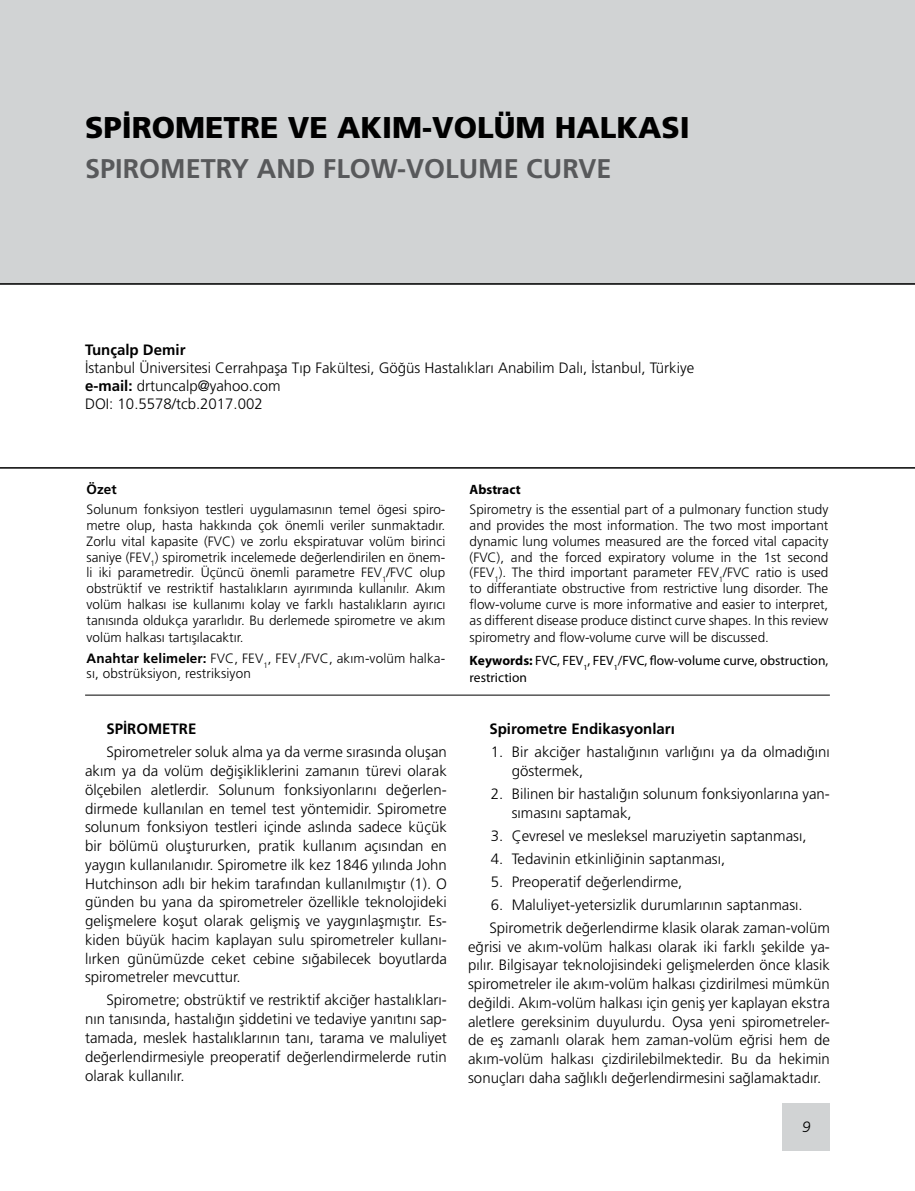
<style>
.page{position:relative;width:915px;height:1191px;background:#fff}
.page>*{position:absolute;margin:0;border:0;box-sizing:border-box;transform-origin:0 0}
.t1{font:900 30px "Frutiger LT Com";color:#000}
.t2{font:700 27px "Frutiger LT Com";color:#58595b}
.t3{font:300 15px/18.8px "Frutiger LT Com";color:#000}
.t4{font:700 15px "Frutiger LT Com";color:#000}
.t5{font:italic 300 15px "Frutiger LT Com";color:#000}
.t6{font:300 13.5px/15.9px "Frutiger LT Com";color:#000;text-align:justify}
.t7{font:13.5px/17px "Myriad Pro";color:#000}
.t8{font:700 13.5px "Myriad Pro";color:#000}
.t9{font:700 13.5px "Frutiger LT Com";color:#000}
.s1{font-weight:700}
</style>
<div class="page">
<div style="left:782px;top:1103px;width:47px;height:47px;background:#d1d3d4"></div>
<div style="left:0;top:0;width:914px;height:285px;background:#d1d3d4"></div>
<hr style="left:0;top:283px;width:914px;height:2px;background:#000">
<hr style="left:0;top:467px;width:914px;height:1px;background:#000">
<hr style="left:85px;top:694px;width:744px;height:1px;background:#000">
<h1 class="t1" style="left:85px;top:109px;width:606px">SPİROMETRE VE AKIM-VOLÜM HALKASI</h1>
<h2 class="t2" style="left:85px;top:153px;width:527px">SPIROMETRY AND FLOW-VOLUME CURVE</h2>
<p class="t4" style="left:85px;top:340px;width:102px">Tunçalp Demir</p>
<p class="t3" style="left:85px;top:358px;width:610px;line-height:18px">İstanbul Üniversitesi Cerrahpaşa Tıp Fakültesi, Göğüs Hastalıkları Anabilim Dalı, İstanbul, Türkiye <span class="s1">e-mail:</span> drtuncalp@yahoo.com<br>DOI: 10.5578/tcb.2017.002</p>
<p class="t9" style="left:87px;top:482px;width:32px">Özet</p>
<p class="t6" style="left:87px;top:502px;width:360px">Solunum fonksiyon testleri uygulamasının temel ögesi spiro&shy;metre olup, hasta hakkında çok önemli veriler sunmaktadır.<br>Zorlu vital kapasite (FVC) ve zorlu ekspiratuvar volüm birinci saniye (FEV<sub>1</sub>) spirometrik incelemede değerlendirilen en önem&shy;li iki parametredir. Üçüncü önemli parametre FEV<sub>1</sub>/FVC olup obstrüktif ve restriktif hastalıkların ayırımında kullanılır. Akım volüm halkası ise kullanımı kolay ve farklı hastalıkların ayırıcı tanısında oldukça yararlıdır. Bu derlemede spirometre ve akım</p>
<p class="t6" style="left:87px;top:627px;width:360px;line-height:21.3px">volüm halkası tartışılacaktır.<br><span class="s1">Anahtar kelimeler:</span> FVC, FEV<sub>1</sub>, FEV<sub>1</sub>/FVC, akım-volüm halka-</p>
<p class="t6" style="left:87px;top:666px;width:166px">sı, obstrüksiyon, restriksiyon</p>
<p class="t4" style="left:106px;top:720px;width:92px">SPİROMETRE</p>
<p class="t3" style="left:85px;top:743px;width:363px;text-align:justify;text-indent:21px">Spirometreler soluk alma ya da verme sırasında oluşan akım ya da volüm değişikliklerini zamanın türevi olarak ölçebilen aletlerdir. Solunum fonksiyonlarını değerlen&shy;dirmede kullanılan en temel test yöntemidir. Spirometre solunum fonksiyon testleri içinde aslında sadece küçük bir bölümü oluştururken, pratik kullanım açısından en yaygın kullanılanıdır. Spirometre ilk kez 1846 yılında John Hutchinson adlı bir hekim tarafından kullanılmıştır (1). O günden bu yana da spirometreler özellikle teknolojideki gelişmelere koşut olarak gelişmiş ve yaygınlaşmıştır. Es&shy;kiden büyük hacim kaplayan sulu spirometreler kullanı&shy;lırken günümüzde ceket cebine sığabilecek boyutlarda spirometreler mevcuttur.</p>
<p class="t3" style="left:85px;top:991px;width:363px;text-align:justify;text-indent:21px">Spirometre; obstrüktif ve restriktif akciğer hastalıkları&shy;nın tanısında, hastalığın şiddetini ve tedaviye yanıtını sap&shy;tamada, meslek hastalıklarının tanı, tarama ve maluliyet değerlendirmesiyle preoperatif değerlendirmelerde rutin olarak kullanılır.</p>
<p class="t8" style="left:469px;top:482px;width:53px">Abstract</p>
<p class="t6" style="left:469px;top:502px;width:360px">Spirometry is the essential part of a pulmonary function study and provides the most information. The two most important dynamic lung volumes measured are the forced vital capacity (FVC), and the forced expiratory volume in the 1st second (FEV<sub>1</sub>). The third important parameter FEV<sub>1</sub>/FVC ratio is used to differantiate obstructive from restrictive lung disorder. The flow-volume curve is more informative and easier to interpret, as different disease produce distinct curve shapes. In this review spirometry and flow-volume curve will be discussed.</p>
<p class="t7" style="left:469px;top:652px;width:360px"><span class="s1">Keywords:</span> FVC, FEV<sub>1</sub>, FEV<sub>1</sub>/FVC, flow-volume curve, obstruction, restriction</p>
<p class="t4" style="left:489px;top:720px;width:187px">Spirometre Endikasyonları</p>
<p class="t3" style="left:511px;top:743px;width:319px;text-indent:-21px">1. Bir akciğer hastalığının varlığını ya da olmadığını göstermek,</p>
<p class="t3" style="left:511px;top:784px;width:319px;text-indent:-21px">2. Bilinen bir hastalığın solunum fonksiyonlarına yan&shy;sımasını saptamak,</p>
<p class="t3" style="left:490px;top:826px;width:317px">3. Çevresel ve mesleksel maruziyetin saptanması,</p>
<p class="t3" style="left:490px;top:849px;width:236px">4. Tedavinin etkinliğinin saptanması,</p>
<p class="t3" style="left:490px;top:872px;width:193px">5. Preoperatif değerlendirme,</p>
<p class="t3" style="left:489px;top:893px;width:342px;line-height:23px">6. Maluliyet-yetersizlik durumlarının saptanması.<br>Spirometrik değerlendirme klasik olarak zaman-volüm</p>
<p class="t3" style="left:468px;top:937px;width:363px;text-align:justify">eğrisi ve akım-volüm halkası olarak iki farklı şekilde ya&shy;pılır. Bilgisayar teknolojisindeki gelişmelerden önce klasik spirometreler ile akım-volüm halkası çizdirilmesi mümkün değildi. Akım-volüm halkası için geniş yer kaplayan ekstra aletlere gereksinim duyulurdu. Oysa yeni spirometreler&shy;de eş zamanlı olarak hem zaman-volüm eğrisi hem de akım-volüm halkası çizdirilebilmektedir. Bu da hekimin sonuçları daha sağlıklı değerlendirmesini sağlamaktadır.</p>
<p class="t5" style="left:801px;top:1117px;width:10px">9</p>
</div>
